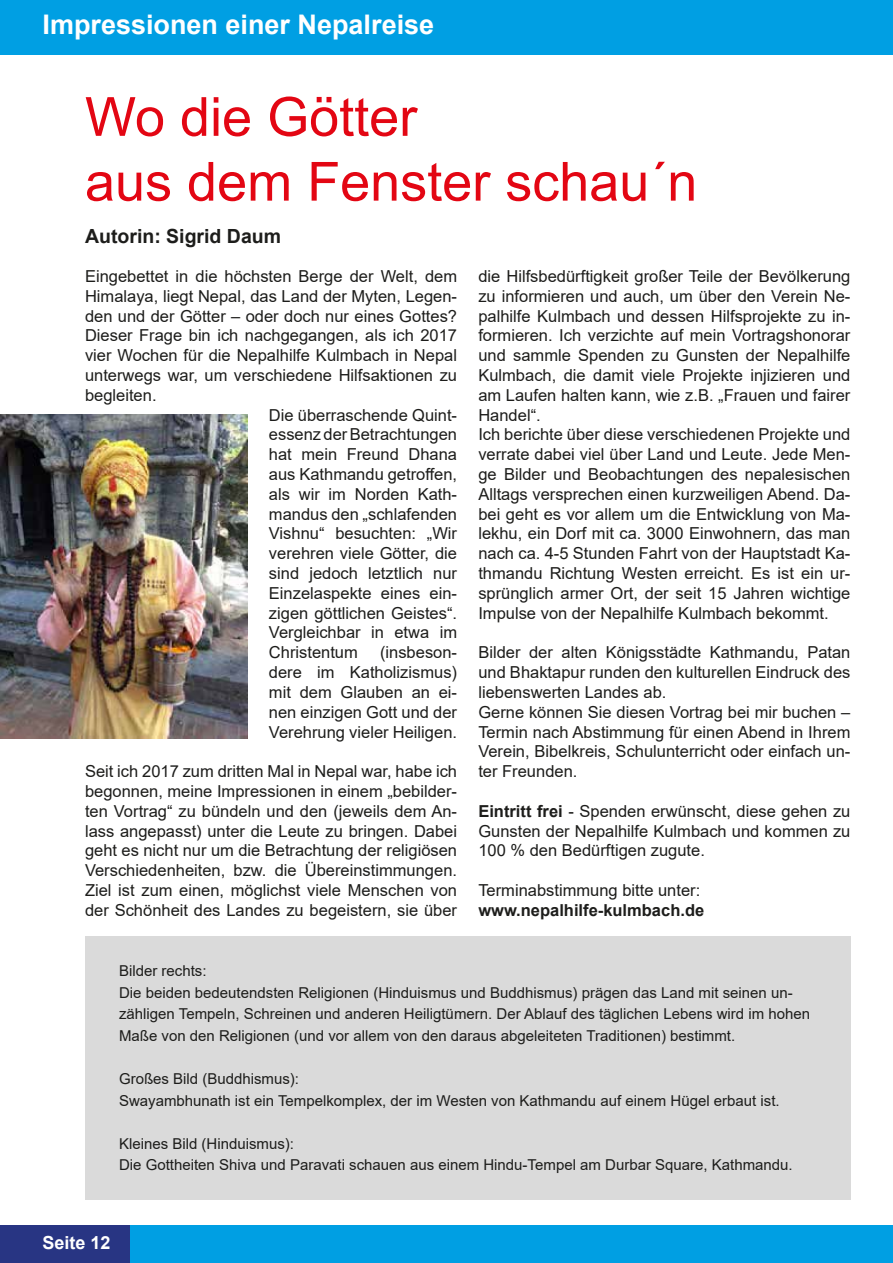
<style>
.page{position:relative;width:893px;height:1263px;background:#fff}
.page>*{position:absolute;margin:0;border:0;box-sizing:border-box;transform-origin:0 0}
.t1{font:54px/64.8px "Arial";color:#e30613}
.t2{font:700 27px "Arial";color:#fff}
.t3{font:700 19.5px "Arial";color:#1d1d1b}
.t4{font:700 18px "Arial";color:#fff}
.t5{font:16.5px/19.8px "Arial";color:#1d1d1b;text-align:justify}
.t6{font:700 16.5px "Arial";color:#1d1d1b}
.t7{font:15px/21.6px "Arial";color:#1d1d1b}
.s1{font-weight:700}
</style>
<div class="page">
<div style="left:0;top:1225px;width:893px;height:38px;background:#009fe3"></div>
<div style="left:0;top:1225px;width:129px;height:38px;background:#283583"></div>
<div style="left:0;top:0;width:893px;height:55px;background:#009fe3"></div>
<img style="left:0;top:414px;width:248px;height:324px">
<div style="left:85px;top:936px;width:765px;height:263px;background:#dadada"></div>
<h2 class="t2" style="left:43px;top:10px;width:393px">Impressionen einer Nepalreise</h2>
<h1 class="t1" style="left:85px;top:85px;width:614px">Wo die Götter<br>aus dem Fenster schau´n</h1>
<p class="t3" style="left:85px;top:225px;width:198px">Autorin: Sigrid Daum</p>
<p class="t5" style="left:85px;top:266px;width:374px">Eingebettet in die höchsten Berge der Welt, dem</p>
<p class="t5" style="left:85px;top:286px;width:374px">Himalaya, liegt Nepal, das Land der Myten, Legen-</p>
<p class="t5" style="left:85px;top:306px;width:374px">den und der Götter – oder doch nur eines Gottes?</p>
<p class="t5" style="left:85px;top:326px;width:374px">Dieser Frage bin ich nachgegangen, als ich 2017</p>
<p class="t5" style="left:85px;top:346px;width:374px">vier Wochen für die Nepalhilfe Kulmbach in Nepal</p>
<p class="t5" style="left:85px;top:365px;width:374px">unterwegs war, um verschiedene Hilfsaktionen zu</p>
<p class="t5" style="left:85px;top:385px;width:73px">begleiten.</p>
<p class="t5" style="left:269px;top:405px;width:190px">Die überraschende Quint-</p>
<p class="t5" style="left:269px;top:425px;width:190px">essenz der Betrachtungen</p>
<p class="t5" style="left:269px;top:445px;width:190px">hat mein Freund Dhana</p>
<p class="t5" style="left:269px;top:464px;width:190px">aus Kathmandu getroffen,</p>
<p class="t5" style="left:269px;top:484px;width:190px">als wir im Norden Kath-</p>
<p class="t5" style="left:269px;top:504px;width:190px">mandus den „schlafenden</p>
<p class="t5" style="left:269px;top:524px;width:190px">Vishnu“ besuchten: „Wir</p>
<p class="t5" style="left:269px;top:544px;width:190px">verehren viele Götter, die</p>
<p class="t5" style="left:269px;top:563px;width:190px">sind jedoch letztlich nur</p>
<p class="t5" style="left:269px;top:583px;width:190px">Einzelaspekte eines ein-</p>
<p class="t5" style="left:269px;top:603px;width:190px">zigen göttlichen Geistes“.</p>
<p class="t5" style="left:269px;top:623px;width:190px">Vergleichbar in etwa im</p>
<p class="t5" style="left:269px;top:643px;width:90px">Christentum</p>
<p class="t5" style="left:269px;top:643px;width:190px;text-indent:111px">(insbeson&shy;dere im Katholizismus) mit dem Glauben an ei&shy;nen einzigen Gott und der Verehrung vieler Heiligen.</p>
<p class="t5" style="left:85px;top:761px;width:374px">Seit ich 2017 zum dritten Mal in Nepal war, habe ich begonnen, meine Impressionen in einem „bebilder&shy;ten Vortrag“ zu bündeln und den (jeweils dem An&shy;lass angepasst) unter die Leute zu bringen. Dabei geht es nicht nur um die Betrachtung der religiösen Verschiedenheiten, bzw. die Übereinstimmungen.<br>Ziel ist zum einen, möglichst viele Menschen von der Schönheit des Landes zu begeistern, sie über</p>
<p class="t5" style="left:478px;top:266px;width:374px;text-align:left">die Hilfsbedürftigkeit großer Teile der Bevölkerung zu informieren und auch, um über den Verein Ne&shy;palhilfe Kulmbach und dessen Hilfsprojekte zu in&shy;formieren. Ich verzichte auf mein Vortragshonorar und sammle Spenden zu Gunsten der Nepalhilfe Kulmbach, die damit viele Projekte injizieren und am Laufen halten kann, wie z.B. „Frauen und fairer Handel“.<br>Ich berichte über diese verschiedenen Projekte und verrate dabei viel über Land und Leute. Jede Men&shy;ge Bilder und Beobachtungen des nepalesischen Alltags versprechen einen kurzweiligen Abend. Da&shy;bei geht es vor allem um die Entwicklung von Ma&shy;lekhu, ein Dorf mit ca. 3000 Einwohnern, das man nach ca. 4-5 Stunden Fahrt von der Hauptstadt Ka&shy;thmandu Richtung Westen erreicht. Es ist ein ur&shy;sprünglich armer Ort, der seit 15 Jahren wichtige Impulse von der Nepalhilfe Kulmbach bekommt.</p>
<p class="t5" style="left:478px;top:643px;width:374px;text-align:left">Bilder der alten Königsstädte Kathmandu, Patan und Bhaktapur runden den kulturellen Eindruck des liebenswerten Landes ab.<br>Gerne können Sie diesen Vortrag bei mir buchen – Termin nach Abstimmung für einen Abend in Ihrem Verein, Bibelkreis, Schulunterricht oder einfach un&shy;ter Freunden.</p>
<p class="t5" style="left:478px;top:801px;width:374px"><span class="s1">Eintritt frei</span> - Spenden erwünscht, diese gehen zu Gunsten der Nepalhilfe Kulmbach und kommen zu 100 % den Bedürftigen zugute.</p>
<p class="t5" style="left:478px;top:880px;width:223px">Terminabstimmung bitte unter:</p>
<p class="t6" style="left:478px;top:901px;width:227px">www.nepalhilfe-kulmbach.de</p>
<p class="t7" style="left:119px;top:960px;width:692px">Bilder rechts:<br>Die beiden bedeutendsten Religionen (Hinduismus und Buddhismus) prägen das Land mit seinen un&shy;zähligen Tempeln, Schreinen und anderen Heiligtümern. Der Ablauf des täglichen Lebens wird im hohen Maße von den Religionen (und vor allem von den daraus abgeleiteten Traditionen) bestimmt.</p>
<p class="t7" style="left:119px;top:1068px;width:662px">Großes Bild (Buddhismus):<br>Swayambhunath ist ein Tempelkomplex, der im Westen von Kathmandu auf einem Hügel erbaut ist.</p>
<p class="t7" style="left:119px;top:1133px;width:675px">Kleines Bild (Hinduismus):<br>Die Gottheiten Shiva und Paravati schauen aus einem Hindu-Tempel am Durbar Square, Kathmandu.</p>
<p class="t4" style="left:43px;top:1233px;width:70px">Seite 12</p>
</div>
